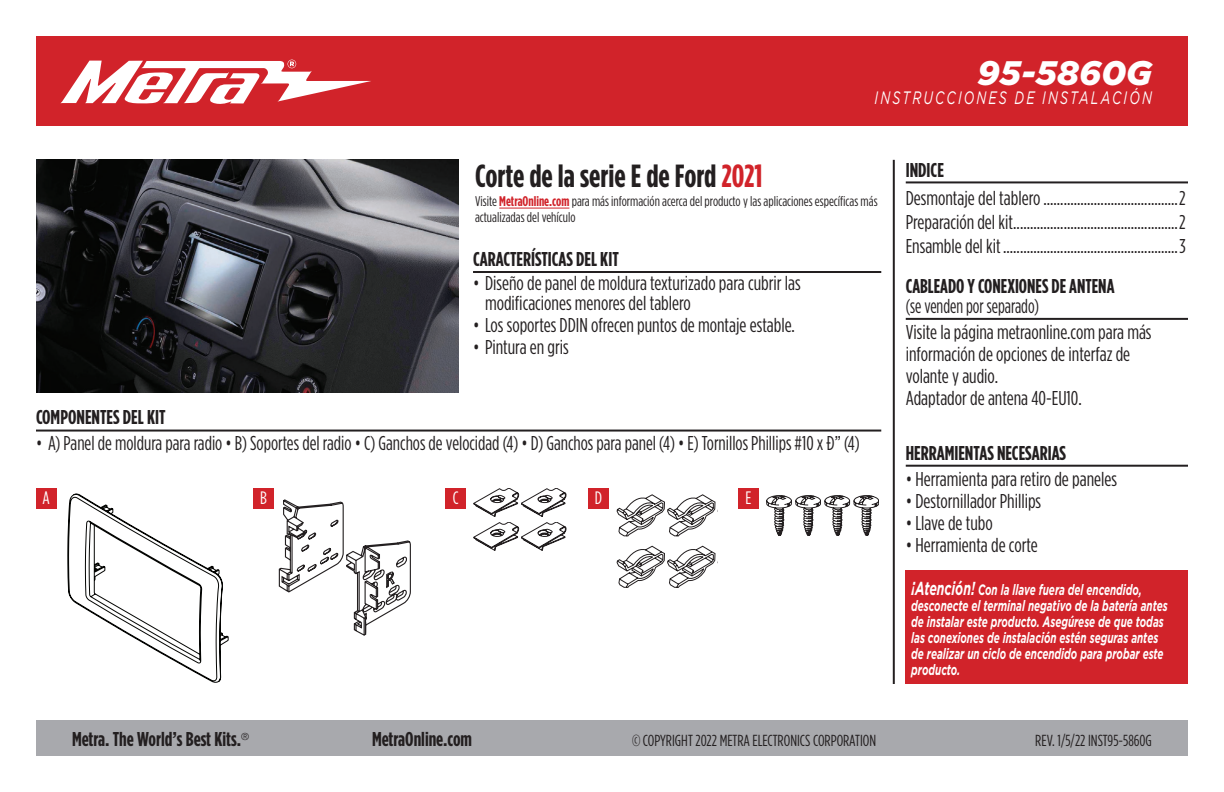
<style>
.page{position:relative;width:1224px;height:792px;background:#fff}
.page>*{position:absolute;margin:0;border:0;box-sizing:border-box;transform-origin:0 0}
.t1{font:italic 900 34px "Gotham";color:#fff}
.t2{font:700 32px "Gotham Condensed";color:#231f20}
.t3{font:20px/24px "Gotham Condensed";color:#231f20}
.t4{font:700 20px "Gotham Condensed";color:#231f20}
.t5{font:20px/26px "Gotham Condensed";color:#231f20;scale:.9 1}
.t6{font:italic 18px "Gotham";letter-spacing:.17em;color:#fff;scale:.7 1}
.t7{font:18px "Gotham Condensed";color:#fff}
.t8{font:16px "Gotham Condensed";color:#231f20}
.t9{font:italic 700 15px/16px "Gotham";color:#fff;scale:.66 1}
.t10{font:14px/16px "Gotham Condensed";color:#231f20}
.s1{color:#d1232a}
.s2{font-weight:700;color:#d1232a}
.s3{font-size:18.8px}
</style>
<div class="page">
<div style="left:36px;top:720px;width:1152px;height:36px;background:#a8a9ad"></div>
<hr style="left:893px;top:160px;width:2px;height:524px;background:#231f20">
<div style="left:906px;top:570px;width:282px;height:114px;background:#d1232a"></div>
<div style="left:36px;top:36px;width:1152px;height:90px;background:#d1232a"></div>
<svg style="left:60px;top:60px;width:311px;height:44px"></svg>
<img style="left:36px;top:160px;width:423px;height:232px">
<hr style="left:473px;top:271px;width:408px;height:2px;background:#231f20">
<hr style="left:36px;top:430px;width:845px;height:2px;background:#231f20">
<hr style="left:906px;top:465px;width:282px;height:2px;background:#231f20">
<hr style="left:499px;top:208px;width:70px;height:1px;background:#d1232a">
<hr style="left:906px;top:181px;width:282px;height:2px;background:#231f20">
<hr style="left:906px;top:318px;width:282px;height:2px;background:#231f20">
<svg style="left:67px;top:494px;width:162px;height:189px"></svg>
<svg style="left:279px;top:499px;width:132px;height:137px"></svg>
<svg style="left:474px;top:488px;width:93px;height:63px"></svg>
<svg style="left:617px;top:494px;width:99px;height:94px"></svg>
<svg style="left:766px;top:495px;width:113px;height:41px"></svg>
<div style="left:36px;top:488px;width:21px;height:21px;background:#d1232a"></div>
<div style="left:253px;top:488px;width:21px;height:21px;background:#d1232a"></div>
<div style="left:446px;top:488px;width:20px;height:21px;background:#d1232a"></div>
<div style="left:588px;top:488px;width:21px;height:21px;background:#d1232a"></div>
<div style="left:738px;top:488px;width:21px;height:21px;background:#d1232a"></div>
<h1 class="t1" style="left:978px;top:53px;width:176px">95-5860G</h1>
<p class="t6" style="left:875px;top:88px;width:398px">INSTRUCCIONES DE INSTALACIÓN</p>
<h2 class="t2" style="left:475px;top:157px;width:289px">Corte de la serie E de Ford <span class="s1">2021</span></h2>
<p class="t10" style="left:475px;top:193px;width:404px">Visite <span class="s2">MetraOnline.com</span> para más información acerca del producto y las aplicaciones específicas más actualizadas del vehículo</p>
<p class="t4" style="left:473px;top:248px;width:147px">CARACTERÍSTICAS DEL KIT</p>
<p class="t3" style="left:485px;top:273px;width:317px;line-height:20px;text-indent:-12px">• Diseño de panel de moldura texturizado para cubrir las modificaciones menores del tablero</p>
<p class="t3" style="left:473px;top:313px;width:323px">• Los soportes DDIN ofrecen puntos de montaje estable.</p>
<p class="t3" style="left:473px;top:335px;width:97px">• Pintura en gris</p>
<p class="t4" style="left:906px;top:158px;width:40px">INDICE</p>
<p class="t3" style="left:906px;top:185px;width:281px;text-align:justify">Desmontaje del tablero ........................................2<br>Preparación del kit.................................................2<br>Ensamble del kit....................................................3</p>
<p class="t4" style="left:906px;top:275px;width:210px">CABLEADO Y CONEXIONES DE ANTENA</p>
<p class="t5" style="left:906px;top:292px;width:275px">(se venden por separado)<br>Visite la página metraonline.com para más</p>
<p class="t3" style="left:906px;top:342px;width:226px;line-height:22px">información de opciones de interfaz de volante y audio.<br>Adaptador de antena 40-EU10.</p>
<p class="t4" style="left:36px;top:406px;width:131px">COMPONENTES DEL KIT</p>
<p class="t3" style="left:36px;top:431px;width:825px">• A) Panel de moldura para radio • B) Soportes del radio • C) Ganchos de velocidad (4) • D) Ganchos para panel (4) • E) Tornillos Phillips #10 x ¾” (4)</p>
<p class="t4" style="left:906px;top:441px;width:162px">HERRAMIENTAS NECESARIAS</p>
<p class="t3" style="left:906px;top:466px;width:213px">• Herramienta para retiro de paneles</p>
<p class="t3" style="left:906px;top:488px;width:137px">• Destornillador Phillips</p>
<p class="t3" style="left:906px;top:510px;width:89px">• Llave de tubo</p>
<p class="t3" style="left:906px;top:532px;width:134px">• Herramienta de corte</p>
<p class="t7" style="left:43px;top:488px;width:9px">A</p>
<p class="t7" style="left:260px;top:488px;width:8px">B</p>
<p class="t7" style="left:453px;top:488px;width:7px">C</p>
<p class="t7" style="left:595px;top:488px;width:9px">D</p>
<p class="t7" style="left:746px;top:488px;width:7px">E</p>
<p class="t9" style="left:911px;top:582px;width:390px"><span class="s3">¡Atención!</span> Con la llave fuera del encendido, desconecte el terminal negativo de la batería antes de instalar este producto. Asegúrese de que todas las conexiones de instalación estén seguras antes de realizar un ciclo de encendido para probar este producto.</p>
<p class="t4" style="left:72px;top:728px;width:179px">Metra. The World’s Best Kits.<sup>®</sup></p>
<p class="t4" style="left:372px;top:728px;width:102px">MetraOnline.com</p>
<p class="t8" style="left:632px;top:732px;width:246px">© COPYRIGHT 2022 METRA ELECTRONICS CORPORATION</p>
<p class="t8" style="left:1035px;top:732px;width:118px">REV. 1/5/22 INST95-5860G</p>
</div>
